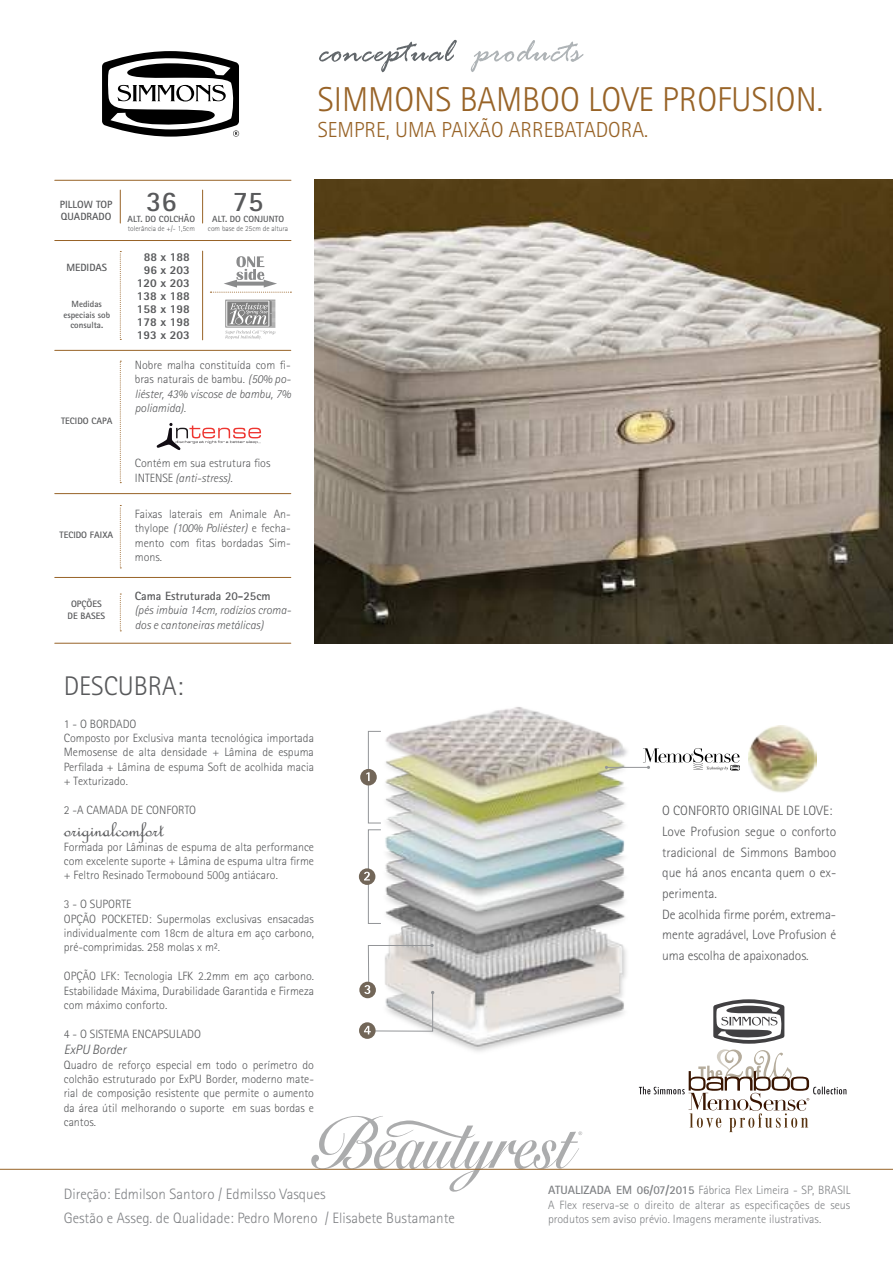
<style>
.page{position:relative;width:893px;height:1263px;background:#fff}
.page>*{position:absolute;margin:0;border:0;box-sizing:border-box;transform-origin:0 0}
.t1{font:300 34.5px "Rotis Sans Serif";color:#986327}
.t2{font:700 28.5px "Rotis Sans Serif";color:#58595b}
.t3{font:300 27px "Rotis Sans Serif";color:#58595b}
.t4{font:24px "French Script";color:#58595b}
.t5{font:300 21.75px "Rotis Sans Serif";color:#986327}
.t6{font:300 15px/23.7px "Rotis Sans Serif";color:#808285}
.t7{font:300 13.5px/20.7px "Rotis Sans Serif";color:#58595b}
.t8{font:italic 300 13.5px "Rotis Sans Serif";color:#58595b}
.t9{font:300 12px/14.4px "Rotis Sans Serif";color:#58595b;text-align:justify}
.t10{font:300 12px/14.4px "Rotis Sans Serif";color:#808285;text-align:justify}
.t11{font:italic 300 12px/14.4px "Rotis Sans Serif";color:#58595b}
.t12{font:800 12px/13px "Rotis Sans Serif";color:#58595b;text-align:center}
.t13{font:700 12px "Rotis Sans Serif";color:#58595b}
.t14{font:700 12px "Rotis Sans Serif";color:#808285}
.t15{font:700 10.5px/12.3px "Rotis Sans Serif";color:#58595b}
.t16{font:700 9.3px/12.3px "Rotis Sans Serif";color:#58595b;text-align:center}
.t17{font:700 9px/10.8px "Rotis Sans Serif";color:#58595b;text-align:center}
.t18{font:300 7.5px "Rotis Sans Serif";color:#58595b}
.s1{font-style:italic}
.s2{font-weight:700}
</style>
<div class="page">
<svg style="left:319px;top:40px;width:138px;height:32px"></svg>
<svg style="left:471px;top:40px;width:112px;height:32px"></svg>
<svg style="left:225px;top:300px;width:51px;height:39px"></svg>
<img style="left:314px;top:180px;width:579px;height:463px">
<svg style="left:102px;top:51px;width:137px;height:86px"></svg>
<svg style="left:311px;top:1116px;width:271px;height:76px"></svg>
<img style="left:385px;top:707px;width:247px;height:345px">
<div style="left:360px;top:769px;width:17px;height:16px;background:#726658;border-radius:50%"></div>
<svg style="left:359px;top:1022px;width:17px;height:17px"></svg>
<div style="left:359px;top:982px;width:17px;height:16px;background:#726658;border-radius:50%"></div>
<svg style="left:364px;top:944px;width:70px;height:90px"></svg>
<div style="left:359px;top:868px;width:16px;height:17px;background:#726658;border-radius:50%"></div>
<svg style="left:364px;top:730px;width:17px;height:194px"></svg>
<img style="left:748px;top:725px;width:68px;height:68px">
<hr style="left:606px;top:767px;width:42px;height:1px;background:#939598">
<svg style="left:643px;top:748px;width:97px;height:23px"></svg>
<svg style="left:639px;top:999px;width:207px;height:133px"></svg>
<svg style="left:157px;top:422px;width:104px;height:28px"></svg>
<hr style="left:55px;top:240px;width:236px;height:1px;background:#986327">
<hr style="left:55px;top:180px;width:236px;height:1px;background:#986327">
<hr style="left:55px;top:350px;width:236px;height:1px;background:#986327">
<hr style="left:55px;top:493px;width:236px;height:1px;background:#986327">
<hr style="left:55px;top:577px;width:236px;height:1px;background:#986327">
<hr style="left:55px;top:643px;width:236px;height:1px;background:#986327">
<hr style="left:120px;top:190px;width:1px;height:33px;background:#986327">
<svg style="left:120px;top:594px;width:1px;height:37px"></svg>
<svg style="left:120px;top:251px;width:1px;height:89px"></svg>
<svg style="left:120px;top:361px;width:1px;height:122px"></svg>
<svg style="left:210px;top:256px;width:81px;height:37px"></svg>
<svg style="left:120px;top:505px;width:1px;height:63px"></svg>
<hr style="left:202px;top:190px;width:1px;height:33px;background:#986327">
<hr style="left:202px;top:251px;width:1px;height:89px;background:#986327">
<hr style="left:0;top:1169px;width:893px;height:1px;background:#986327">
<p class="t15" style="left:60px;top:198px;width:52px">PILLOW top quadrado</p>
<p class="t15" style="left:66px;top:261px;width:42px">medi das</p>
<p class="t17" style="left:63px;top:298px;width:48px">Medidas especiais sob consulta.</p>
<p class="t16" style="left:61px;top:415px;width:53px">TECIDO CAPA</p>
<p class="t16" style="left:60px;top:528px;width:55px">TECIDO FAIXA</p>
<p class="t16" style="left:68px;top:597px;width:39px">opções de bases</p>
<h2 class="t2" style="left:146px;top:183px;width:32px">36</h2>
<p class="t17" style="left:128px;top:213px;width:69px">ALT. DO COLCHÃO</p>
<p class="t18" style="left:128px;top:224px;width:69px">tolerância de +/- 1,5cm</p>
<p class="t12" style="left:137px;top:250px;width:55px">88 x 188<br>96 x 203<br>120 x 203<br>138 x 188<br>158 x 198<br>178 x 198<br>193 x 203</p>
<h2 class="t2" style="left:233px;top:183px;width:32px">75</h2>
<p class="t17" style="left:212px;top:213px;width:73px">ALT. DO CONJUNTO</p>
<p class="t18" style="left:208px;top:224px;width:82px">com base de 25cm de altura</p>
<p class="t9" style="left:135px;top:358px;width:157px">Nobre malha constituída com fi&shy;bras naturais de bambu. <span class="s1">(50% po&shy;liéster, 43% viscose de bambu, 7% poliamida).</span></p>
<p class="t9" style="left:135px;top:456px;width:137px">Contém em sua estrutura fios<br>I NTENSE <span class="s1">(anti-stress).</span></p>
<p class="t9" style="left:135px;top:506px;width:157px">Faixas laterais em Animale An&shy;thylope <span class="s1">(100% Poliéster)</span> e fecha&shy;mento com fitas bordadas Sim&shy;mons.</p>
<p class="t13" style="left:135px;top:588px;width:137px">Cama Estruturada 20-25cm</p>
<p class="t11" style="left:135px;top:603px;width:158px">(pés imbuia 14cm, rodízios croma&shy;dos e cantoneiras metálicas)</p>
<h1 class="t1" style="left:318px;top:79px;width:47px">simmons</h1>
<h1 class="t1" style="left:460px;top:79px;width:21px">bamboo</h1>
<h1 class="t1" style="left:588px;top:79px;width:17px">love</h1>
<h1 class="t1" style="left:662px;top:79px;width:18px">profus</h1>
<h1 class="t1" style="left:768px;top:79px;width:57px">ion.</h1>
<h3 class="t5" style="left:318px;top:117px;width:13px">sempre</h3>
<h3 class="t5" style="left:386px;top:117px;width:24px">, uma</h3>
<h3 class="t5" style="left:441px;top:117px;width:80px">paixão arrebatadora</h3>
<h3 class="t5" style="left:644px;top:117px;width:6px">.</h3>
<h3 class="t3" style="left:64px;top:670px;width:121px">DESCUBRA:</h3>
<p class="t9" style="left:64px;top:716px;width:252px;text-align:left">1 - O BORDADO<br>Composto por Exclusiva manta tecnológica importada Memosense de alta densidade + Lâmina de espuma Perfilada + Lâmina de espuma Soft de acolhida macia + Texturizado.</p>
<p class="t9" style="left:64px;top:803px;width:134px">2 -A CAMADA DE CONFORTO</p>
<h3 class="t4" style="left:64px;top:814px;width:101px">originalcomfort</h3>
<p class="t9" style="left:64px;top:839px;width:252px">Formada por Lâminas de espuma de alta performance com excelente suporte + Lâmina de espuma ultra firme + Feltro Resinado Termobound 500g antiácaro.</p>
<p class="t9" style="left:64px;top:897px;width:252px;text-align:left">3 - O SUPORTE<br>OPÇÃO POCKETED: Supermolas exclusivas ensacadas individualmente com 18cm de altura em aço carbono, pré-comprimidas. 258 molas x m².</p>
<p class="t9" style="left:64px;top:969px;width:252px">OPÇÃO LFK: Tecnologia LFK 2.2mm em aço carbono.<br>Estabilidade Máxima, Durabilidade Garantida e Firmeza com máximo conforto.</p>
<p class="t9" style="left:64px;top:1026px;width:42px">4 - O Sistema</p>
<p class="t9" style="left:132px;top:1026px;width:13px">Encapsulado</p>
<p class="t8" style="left:64px;top:1042px;width:64px">ExPU Border</p>
<p class="t9" style="left:64px;top:1057px;width:252px">Quadro de reforço especial em todo o perímetro do colchão estruturado por ExPU Border, moderno mate&shy;rial de composição resistente que permite o aumento da área útil melhorando o suporte em suas bordas e cantos.</p>
<p class="t6" style="left:64px;top:1182px;width:393px">Direção: Edmilson Santoro / Edmilsso Vasques<br>Gestão e Asseg. de Qualidade: Pedro Moreno / Elisabete Bustamante</p>
<p class="t7" style="left:662px;top:800px;width:175px">O CONFORTO ORIGI NAL DE LOVE:<br>Love Profusion segue o conforto tradicional de Simmons Bamboo que há anos encanta quem o ex&shy;perimenta.<br>De acolhida firme porém, extrema&shy;mente agradável, Love Profusion é uma escolha de apaixonados.</p>
<p class="t10" style="left:548px;top:1183px;width:304px;text-indent:68px"><span class="s2">EM 06/07/2015</span> Fábrica Flex Limeira - SP, BRASI L A Flex reserva-se o direito de alterar as especificações de seus produtos sem aviso prévio. I magens meramente ilustrativas.</p>
<p class="t14" style="left:548px;top:1183px;width:8px">ATUA</p>
<p class="t14" style="left:575px;top:1183px;width:23px">LIZADA</p>
</div>
